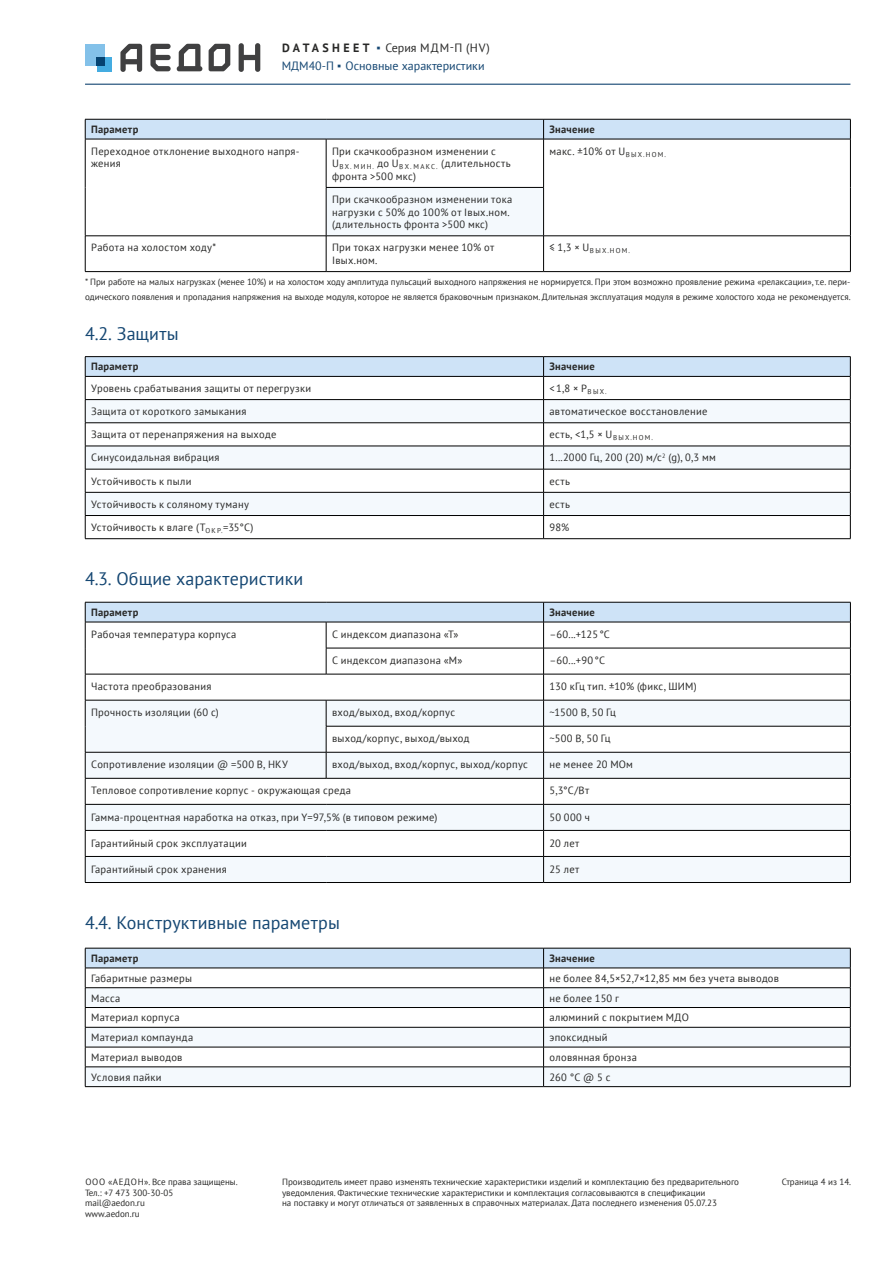
<style>
.page{position:relative;width:893px;height:1263px;background:#fff}
.page>*{position:absolute;margin:0;border:0;box-sizing:border-box;transform-origin:0 0}
.t1{font:18px "PT Sans";letter-spacing:.005em;color:#144672}
.t2{font:12px "PT Sans";color:#144672}
.t3{font:12px "PT Sans";color:#282827}
.t4{font:10.5px/12.6px "PT Sans";letter-spacing:.025em;color:#282827}
.t5{font:700 10.5px "PT Sans";letter-spacing:.025em;color:#282827}
.t6{font:9px/10.8px "PT Sans";color:#282827}
.t7{font:7.05px "PT Sans";letter-spacing:.18em;color:#282827}
.s1{font-weight:700}
.s2{font-family:"Arial";font-weight:900;color:#144672}
.s3{font-family:"Arial";font-weight:900}
</style>
<div class="page">
<hr style="left:85px;top:84px;width:765px;height:1px;background:#144672">
<svg style="left:239px;top:43px;width:21px;height:29px"></svg>
<svg style="left:177px;top:44px;width:25px;height:27px"></svg>
<svg style="left:209px;top:44px;width:21px;height:27px"></svg>
<svg style="left:150px;top:44px;width:21px;height:27px"></svg>
<svg style="left:120px;top:44px;width:22px;height:28px"></svg>
<div style="left:85px;top:44px;width:20px;height:22px;background:#83c1e9"></div>
<div style="left:97px;top:57px;width:14px;height:14px;background:#44ace1"></div>
<div style="left:97px;top:57px;width:8px;height:9px;background:#054371"></div>
<div style="left:326px;top:187px;width:218px;height:49px;background:#f4f9fd"></div>
<svg style="left:85px;top:119px;width:766px;height:20px;background:#c0d4e7"></svg>
<hr style="left:85px;top:139px;width:241px;height:1px;background:#000">
<hr style="left:85px;top:139px;width:1px;height:48px;background:#000">
<hr style="left:326px;top:139px;width:218px;height:1px;background:#000">
<hr style="left:326px;top:139px;width:1px;height:48px;background:#000">
<hr style="left:544px;top:139px;width:307px;height:1px;background:#000">
<hr style="left:543px;top:139px;width:1px;height:48px;background:#000">
<hr style="left:850px;top:139px;width:1px;height:48px;background:#000">
<hr style="left:85px;top:187px;width:1px;height:49px;background:#000">
<hr style="left:326px;top:187px;width:218px;height:1px;background:#000">
<hr style="left:326px;top:188px;width:1px;height:48px;background:#000">
<hr style="left:543px;top:188px;width:1px;height:48px;background:#000">
<hr style="left:850px;top:187px;width:1px;height:49px;background:#000">
<hr style="left:85px;top:236px;width:241px;height:1px;background:#000">
<hr style="left:85px;top:236px;width:1px;height:35px;background:#000">
<hr style="left:326px;top:236px;width:218px;height:1px;background:#000">
<hr style="left:326px;top:236px;width:1px;height:35px;background:#000">
<hr style="left:544px;top:236px;width:307px;height:1px;background:#000">
<hr style="left:543px;top:236px;width:1px;height:35px;background:#000">
<hr style="left:850px;top:236px;width:1px;height:35px;background:#000">
<hr style="left:85px;top:271px;width:241px;height:1px;background:#000">
<hr style="left:326px;top:271px;width:218px;height:1px;background:#000">
<hr style="left:544px;top:271px;width:307px;height:1px;background:#000">
<hr style="left:85px;top:356px;width:459px;height:1px;background:#000">
<hr style="left:544px;top:356px;width:306px;height:1px;background:#000">
<svg style="left:85px;top:357px;width:766px;height:181px"></svg>
<hr style="left:85px;top:538px;width:459px;height:1px;background:#000">
<hr style="left:544px;top:538px;width:306px;height:1px;background:#000">
<hr style="left:85px;top:882px;width:241px;height:1px;background:#000">
<hr style="left:326px;top:882px;width:218px;height:1px;background:#000">
<hr style="left:544px;top:882px;width:307px;height:1px;background:#000">
<svg style="left:85px;top:602px;width:766px;height:280px"></svg>
<hr style="left:85px;top:752px;width:241px;height:1px;background:#000">
<svg style="left:85px;top:948px;width:766px;height:138px"></svg>
<hr style="left:85px;top:1086px;width:459px;height:1px;background:#000">
<hr style="left:544px;top:1086px;width:306px;height:1px;background:#000">
<p class="t3" style="left:282px;top:40px;width:209px"><span class="s1">D ATA S H E E T</span> <span class="s2">▪</span> Серия МДМ-П (HV)</p>
<p class="t2" style="left:282px;top:58px;width:204px">МДМ40-П <span class="s3">▪</span> Основные характеристики</p>
<p class="t5" style="left:91px;top:122px;width:49px">Параметр</p>
<p class="t5" style="left:549px;top:122px;width:47px">Значение</p>
<p class="t4" style="left:91px;top:144px;width:210px">Переходное отклонение выходного напря&shy;жения</p>
<p class="t4" style="left:332px;top:144px;width:180px">При скачкообразном изменении с<br>U<sub>ВХ.</sub> <sub>МИН.</sub> до U<sub>ВХ.</sub> <sub>МАКС.</sub> (длительность фронта &gt;500 мкс)</p>
<p class="t4" style="left:549px;top:144px;width:118px">макс. ±10% от U<sub>ВЫХ.НОМ.</sub></p>
<p class="t4" style="left:332px;top:193px;width:182px">При скачкообразном изменении тока нагрузки с 50% до 100% от Iвых.ном. (длительность фронта &gt;500 мкс)</p>
<p class="t4" style="left:91px;top:241px;width:126px">Работа на холостом ходу*</p>
<p class="t4" style="left:332px;top:241px;width:164px">При токах нагрузки менее 10% от<br>Iвых.ном.</p>
<p class="t7" style="left:549px;top:246px;width:82px"><sup>≤</sup> <sup>1,3</sup> <sup>×</sup> <sup>U</sup>ВЫХ.НОМ.</p>
<p class="t6" style="left:85px;top:274px;width:767px;line-height:15px">* При работе на малых нагрузках (менее 10%) и на холостом ходу амплитуда пульсаций выходного напряжения не нормируется. При этом возможно проявление режима «релаксации», т.е. пери&shy;одического появления и пропадания напряжения на выходе модуля, которое не является браковочным признаком. Длительная эксплуатация модуля в режиме холостого хода не рекомендуется.</p>
<h1 class="t1" style="left:85px;top:322px;width:95px">4.2. Защиты</h1>
<p class="t5" style="left:91px;top:360px;width:49px">Параметр</p>
<p class="t5" style="left:549px;top:360px;width:47px">Значение</p>
<p class="t4" style="left:91px;top:382px;width:222px">Уровень срабатывания защиты от перегрузки</p>
<p class="t4" style="left:549px;top:382px;width:58px">&lt;1,8 × P<sub>ВЫХ.</sub></p>
<p class="t4" style="left:91px;top:405px;width:157px">Защита от короткого замыкания</p>
<p class="t4" style="left:549px;top:405px;width:159px">автоматическое восстановление</p>
<p class="t4" style="left:91px;top:428px;width:187px">Защита от перенапряжения на выходе</p>
<p class="t4" style="left:549px;top:428px;width:105px">есть, &lt;1,5 × U<sub>ВЫХ.НОМ.</sub></p>
<p class="t4" style="left:91px;top:451px;width:130px">Синусоидальная вибрация</p>
<p class="t4" style="left:549px;top:451px;width:168px">1...2000 Гц, 200 (20) м/с<sup>2</sup> (g), 0,3 мм</p>
<p class="t4" style="left:91px;top:474px;width:102px">Устойчивость к пыли</p>
<p class="t4" style="left:549px;top:474px;width:22px">есть</p>
<p class="t4" style="left:91px;top:498px;width:159px">Устойчивость к соляному туману</p>
<p class="t4" style="left:549px;top:498px;width:22px">есть</p>
<p class="t4" style="left:91px;top:521px;width:164px">Устойчивость к влаге (Т<sub>О</sub> <sub>К</sub> <sub>Р.</sub>=35°С)</p>
<p class="t4" style="left:549px;top:521px;width:21px">98%</p>
<h1 class="t1" style="left:85px;top:567px;width:220px">4.3. Общие характеристики</h1>
<p class="t5" style="left:91px;top:605px;width:49px">Параметр</p>
<p class="t5" style="left:549px;top:605px;width:47px">Значение</p>
<p class="t4" style="left:91px;top:627px;width:147px">Рабочая температура корпуса</p>
<p class="t4" style="left:332px;top:627px;width:128px">С индексом диапазона «Т»</p>
<p class="t4" style="left:549px;top:627px;width:62px">–60...+125°C</p>
<p class="t4" style="left:332px;top:653px;width:132px">С индексом диапазона «М»</p>
<p class="t4" style="left:549px;top:653px;width:57px">–60...+90°C</p>
<p class="t4" style="left:91px;top:679px;width:122px">Частота преобразования</p>
<p class="t4" style="left:549px;top:679px;width:149px">130 кГц тип. ±10% (фикс, ШИМ)</p>
<p class="t4" style="left:91px;top:705px;width:129px">Прочность изоляции (60 с)</p>
<p class="t4" style="left:332px;top:705px;width:125px">вход/выход, вход/корпус</p>
<p class="t4" style="left:549px;top:705px;width:68px">~1500 В, 50 Гц</p>
<p class="t4" style="left:332px;top:731px;width:139px">выход/корпус, выход/выход</p>
<p class="t4" style="left:549px;top:731px;width:63px">~500 В, 50 Гц</p>
<p class="t4" style="left:91px;top:757px;width:198px">Сопротивление изоляции @ =500 В, НКУ</p>
<p class="t4" style="left:332px;top:757px;width:197px">вход/выход, вход/корпус, выход/корпус</p>
<p class="t4" style="left:549px;top:757px;width:85px">не менее 20 МОм</p>
<p class="t4" style="left:91px;top:784px;width:261px">Тепловое сопротивление корпус - окружающая среда</p>
<p class="t4" style="left:549px;top:784px;width:41px">5,3°C/Вт</p>
<p class="t4" style="left:91px;top:811px;width:348px">Гамма-процентная наработка на отказ, при Y=97,5% (в типовом режиме)</p>
<p class="t4" style="left:549px;top:811px;width:42px">50 000 ч</p>
<p class="t4" style="left:91px;top:837px;width:157px">Гарантийный срок эксплуатации</p>
<p class="t4" style="left:549px;top:837px;width:31px">20 лет</p>
<p class="t4" style="left:91px;top:863px;width:137px">Гарантийный срок хранения</p>
<p class="t4" style="left:549px;top:863px;width:31px">25 лет</p>
<h1 class="t1" style="left:85px;top:911px;width:256px">4.4. Конструктивные параметры</h1>
<p class="t5" style="left:91px;top:951px;width:49px">Параметр</p>
<p class="t5" style="left:549px;top:951px;width:47px">Значение</p>
<p class="t4" style="left:91px;top:971px;width:102px">Габаритные размеры</p>
<p class="t4" style="left:549px;top:971px;width:231px">не более 84,5×52,7×12,85 мм без учета выводов</p>
<p class="t4" style="left:91px;top:991px;width:31px">Масса</p>
<p class="t4" style="left:549px;top:991px;width:71px">не более 150 г</p>
<p class="t4" style="left:91px;top:1011px;width:90px">Материал корпуса</p>
<p class="t4" style="left:549px;top:1011px;width:141px">алюминий с покрытием МДО</p>
<p class="t4" style="left:91px;top:1031px;width:104px">Материал компаунда</p>
<p class="t4" style="left:549px;top:1031px;width:60px">эпоксидный</p>
<p class="t4" style="left:91px;top:1051px;width:93px">Материал выводов</p>
<p class="t4" style="left:549px;top:1051px;width:89px">оловянная бронза</p>
<p class="t4" style="left:91px;top:1070px;width:72px">Условия пайки</p>
<p class="t4" style="left:549px;top:1070px;width:62px">260 °C @ 5 с</p>
<p class="t6" style="left:282px;top:1176px;width:459px">Производитель имеет право изменять технические характеристики изделий и комплектацию без предварительного уведомления. Фактические технические характеристики и комплектация согласовываются в спецификации<br>на поставку и могут отличаться от заявленных в справочных материалах. Дата последнего изменения 05.07.23</p>
<p class="t6" style="left:85px;top:1176px;width:154px">ООО «АЕДОН». Все права защищены.</p>
<p class="t6" style="left:782px;top:1176px;width:71px">Страница 4 из 14.</p>
<p class="t6" style="left:85px;top:1187px;width:90px">Тел.: +7 473 300-30-05 mail@aedon.ru www.aedon.ru</p>
</div>
